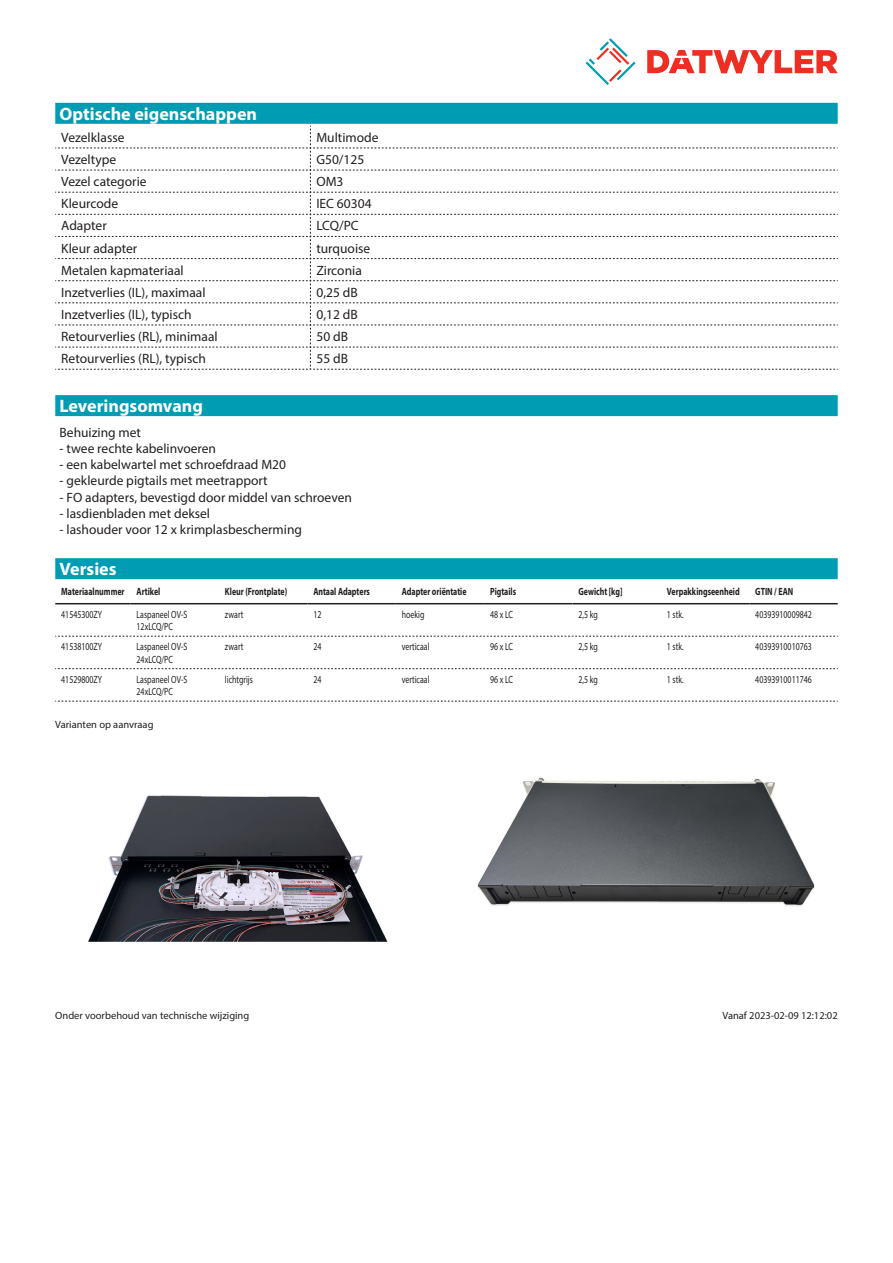
<style>
.page{position:relative;width:893px;height:1263px;background:#fff}
.page>*{position:absolute;margin:0;border:0;box-sizing:border-box;transform-origin:0 0}
.Standard_Head_Proper{font:700 18px "Myriad Pro";color:#fff}
.myriad_light_propert{font:13.5px "Myriad Pro";color:#231f20}
.Standard_text{font:13.5px "Myriad Pro";color:#231f20}
.myriadlight{font:10.5px/12.6px "Myriad Pro";color:#231f20;scale:.75 1}
.myriadbold{font:700 10.5px "Myriad Pro";color:#231f20;scale:.75 1}
.Footnote{font:10.5px "Myriad Pro";color:#231f20}
.imagetext{font:10.5px "Myriad Pro";color:#231f20}
</style>
<div class="page">
<svg style="left:586px;top:38px;width:49px;height:47px"></svg>
<svg style="left:647px;top:50px;width:191px;height:23px"></svg>
<div style="left:55px;top:558px;width:783px;height:21px;background:#009cb3"></div>
<hr style="left:55px;top:603px;width:76px;height:1px;background:#231f20">
<hr style="left:131px;top:603px;width:88px;height:1px;background:#231f20">
<hr style="left:219px;top:603px;width:88px;height:1px;background:#231f20">
<hr style="left:307px;top:603px;width:89px;height:1px;background:#231f20">
<hr style="left:396px;top:603px;width:88px;height:1px;background:#231f20">
<hr style="left:484px;top:603px;width:88px;height:1px;background:#231f20">
<hr style="left:572px;top:603px;width:89px;height:1px;background:#231f20">
<hr style="left:661px;top:603px;width:88px;height:1px;background:#231f20">
<hr style="left:749px;top:603px;width:89px;height:1px;background:#231f20">
<svg style="left:55px;top:636px;width:783px;height:1px"></svg>
<svg style="left:55px;top:668px;width:783px;height:1px"></svg>
<svg style="left:55px;top:701px;width:783px;height:1px"></svg>
<div style="left:55px;top:395px;width:783px;height:21px;background:#009cb3"></div>
<div style="left:55px;top:103px;width:783px;height:21px;background:#009cb3"></div>
<svg style="left:55px;top:126px;width:783px;height:244px"></svg>
<img style="left:88px;top:795px;width:300px;height:147px">
<img style="left:477px;top:777px;width:338px;height:130px">
<p class="Standard_Head_Proper" style="left:60px;top:102px;width:199px">Optische eigenschappen</p>
<p class="myriad_light_propert" style="left:61px;top:129px;width:65px">Vezelklasse</p>
<p class="myriad_light_propert" style="left:316px;top:129px;width:64px">Multimode</p>
<p class="myriad_light_propert" style="left:61px;top:151px;width:56px">Vezeltype</p>
<p class="myriad_light_propert" style="left:316px;top:151px;width:49px">G50/125</p>
<p class="myriad_light_propert" style="left:61px;top:173px;width:87px">Vezel categorie</p>
<p class="myriad_light_propert" style="left:316px;top:173px;width:29px">OM3</p>
<p class="myriad_light_propert" style="left:61px;top:195px;width:58px">Kleurcode</p>
<p class="myriad_light_propert" style="left:316px;top:195px;width:57px">IEC 60304</p>
<p class="myriad_light_propert" style="left:61px;top:218px;width:47px">Adapter</p>
<p class="myriad_light_propert" style="left:316px;top:218px;width:44px">LCQ/PC</p>
<p class="myriad_light_propert" style="left:61px;top:240px;width:77px">Kleur adapter</p>
<p class="myriad_light_propert" style="left:316px;top:240px;width:55px">turquoise</p>
<p class="myriad_light_propert" style="left:61px;top:262px;width:124px">Metalen kapmateriaal</p>
<p class="myriad_light_propert" style="left:316px;top:262px;width:47px">Zirconia</p>
<p class="myriad_light_propert" style="left:61px;top:284px;width:146px">Inzetverlies (IL), maximaal</p>
<p class="myriad_light_propert" style="left:316px;top:284px;width:43px">0,25 dB</p>
<p class="myriad_light_propert" style="left:61px;top:306px;width:132px">Inzetverlies (IL), typisch</p>
<p class="myriad_light_propert" style="left:316px;top:306px;width:43px">0,12 dB</p>
<p class="myriad_light_propert" style="left:61px;top:328px;width:158px">Retourverlies (RL), minimaal</p>
<p class="myriad_light_propert" style="left:316px;top:328px;width:33px">50 dB</p>
<p class="myriad_light_propert" style="left:61px;top:350px;width:146px">Retourverlies (RL), typisch</p>
<p class="myriad_light_propert" style="left:316px;top:350px;width:33px">55 dB</p>
<p class="Standard_Head_Proper" style="left:60px;top:394px;width:145px">Leveringsomvang</p>
<p class="Standard_text" style="left:60px;top:424px;width:83px">Behuizing met</p>
<p class="Standard_text" style="left:60px;top:440px;width:158px">- twee rechte kabelinvoeren</p>
<p class="Standard_text" style="left:60px;top:456px;width:228px">- een kabelwartel met schroefdraad M20</p>
<p class="Standard_text" style="left:60px;top:473px;width:210px">- gekleurde pigtails met meetrapport</p>
<p class="Standard_text" style="left:60px;top:489px;width:294px">- FO adapters, bevestigd door middel van schroeven</p>
<p class="Standard_text" style="left:60px;top:505px;width:152px">- lasdienbladen met deksel</p>
<p class="Standard_text" style="left:60px;top:521px;width:244px">- lashouder voor 12 x krimplasbescherming</p>
<p class="Standard_Head_Proper" style="left:60px;top:557px;width:59px">Versies</p>
<p class="myriadbold" style="left:61px;top:585px;width:86px">Materiaalnummer</p>
<p class="myriadbold" style="left:137px;top:585px;width:33px">Artikel</p>
<p class="myriadbold" style="left:225px;top:585px;width:84px">Kleur (Frontplate)</p>
<p class="myriadbold" style="left:313px;top:585px;width:77px">Antaal Adapters</p>
<p class="myriadbold" style="left:402px;top:585px;width:88px">Adapter oriëntatie</p>
<p class="myriadbold" style="left:490px;top:585px;width:36px">Pigtails</p>
<p class="myriadbold" style="left:578px;top:585px;width:60px">Gewicht [kg]</p>
<p class="myriadbold" style="left:667px;top:585px;width:98px">Verpakkingseenheid</p>
<p class="myriadbold" style="left:755px;top:585px;width:52px">GTIN / EAN</p>
<p class="myriadlight" style="left:61px;top:608px;width:56px">41545300ZY</p>
<p class="myriadlight" style="left:137px;top:608px;width:69px">Laspaneel OV-S<br>12xLCQ/PC</p>
<p class="myriadlight" style="left:225px;top:608px;width:26px">zwart</p>
<p class="myriadlight" style="left:313px;top:608px;width:12px">12</p>
<p class="myriadlight" style="left:402px;top:608px;width:32px">hoekig</p>
<p class="myriadlight" style="left:490px;top:608px;width:32px">48 x LC</p>
<p class="myriadlight" style="left:578px;top:608px;width:27px">2,5 kg</p>
<p class="myriadlight" style="left:667px;top:608px;width:24px">1 stk.</p>
<p class="myriadlight" style="left:755px;top:608px;width:77px">40393910009842</p>
<p class="myriadlight" style="left:61px;top:640px;width:56px">41538100ZY</p>
<p class="myriadlight" style="left:137px;top:640px;width:69px">Laspaneel OV-S<br>24xLCQ/PC</p>
<p class="myriadlight" style="left:225px;top:640px;width:26px">zwart</p>
<p class="myriadlight" style="left:313px;top:640px;width:12px">24</p>
<p class="myriadlight" style="left:402px;top:640px;width:39px">verticaal</p>
<p class="myriadlight" style="left:490px;top:640px;width:32px">96 x LC</p>
<p class="myriadlight" style="left:578px;top:640px;width:27px">2,5 kg</p>
<p class="myriadlight" style="left:667px;top:640px;width:24px">1 stk.</p>
<p class="myriadlight" style="left:755px;top:640px;width:77px">40393910010763</p>
<p class="myriadlight" style="left:61px;top:672px;width:56px">41529800ZY</p>
<p class="myriadlight" style="left:137px;top:672px;width:69px">Laspaneel OV-S<br>24xLCQ/PC</p>
<p class="myriadlight" style="left:225px;top:672px;width:39px">lichtgrijs</p>
<p class="myriadlight" style="left:313px;top:672px;width:12px">24</p>
<p class="myriadlight" style="left:402px;top:672px;width:39px">verticaal</p>
<p class="myriadlight" style="left:490px;top:672px;width:32px">96 x LC</p>
<p class="myriadlight" style="left:578px;top:672px;width:27px">2,5 kg</p>
<p class="myriadlight" style="left:667px;top:672px;width:24px">1 stk.</p>
<p class="myriadlight" style="left:755px;top:672px;width:77px">40393910011746</p>
<p class="imagetext" style="left:55px;top:718px;width:100px">Varianten op aanvraag</p>
<p class="Footnote" style="left:55px;top:1009px;width:196px">Onder voorbehoud van technische wijziging</p>
<p class="Footnote" style="left:722px;top:1009px;width:117px">Vanaf 2023-02-09 12:12:02</p>
</div>
